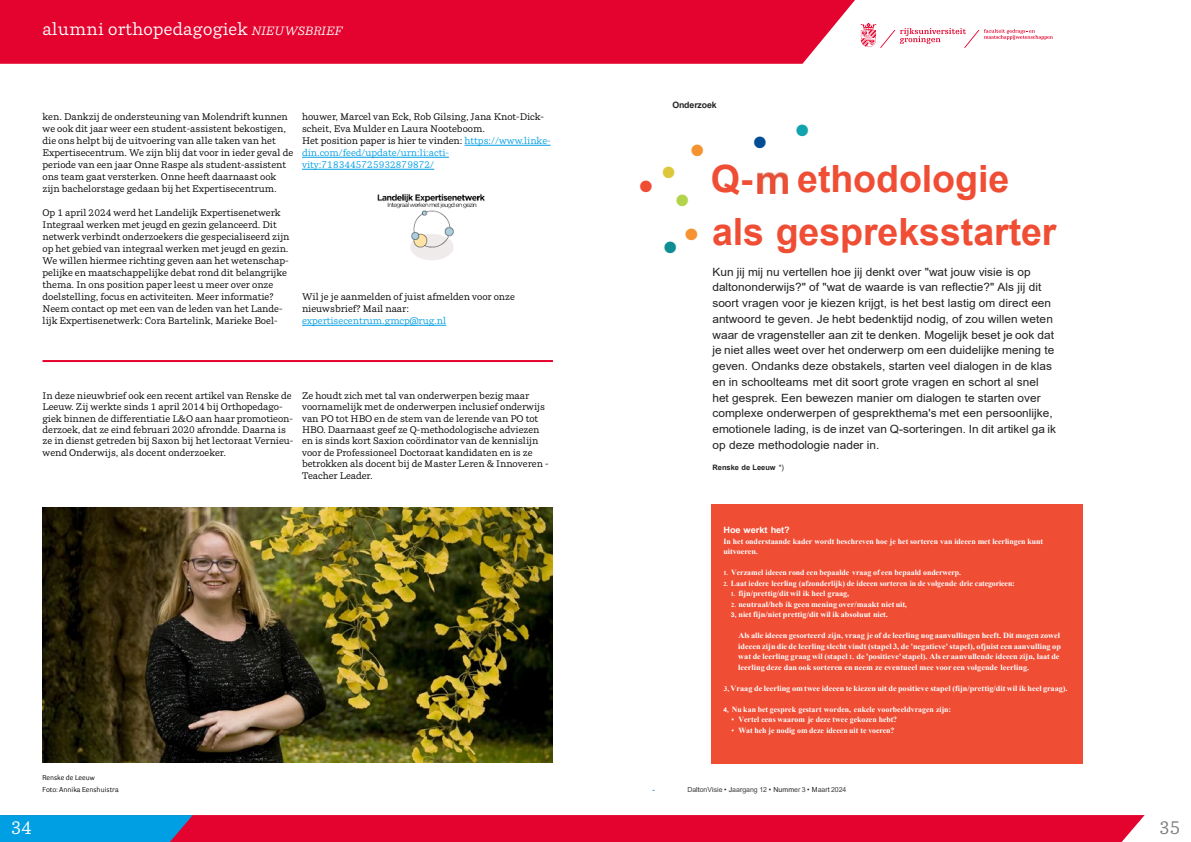
<style>
.page{position:relative;width:1191px;height:842px;background:#fff}
.page>*{position:absolute;margin:0;border:0;box-sizing:border-box;transform-origin:0 0}
.t1{font:46.3px "Arial";color:#f69331}
.t2{font:46.3px "Arial";color:#b3d34b}
.t3{font:46.3px "Arial";color:#ddc83b}
.t4{font:46.3px "Arial";color:#ef4d34}
.t5{font:46.3px "Arial";color:#0f8d95}
.t6{font:700 37.6px "Arial";color:#ef4d34}
.t7{font:18px "Parry";color:#fff}
.t8{font:18px "Parry";color:#7c7b7b}
.t9{font:17px "Parry";letter-spacing:.02em;color:#fff}
.t10{font:11.4px/15.8px "Arial";color:#242121;scale:1.04 1}
.t11{font:9.5px/12px "Parry";color:#000}
.t12{font:9.5px "Parry";color:#009fe3}
.t13{font:700 8.8px "Arial";color:#fff;scale:1.05 1}
.t14{font:700 8.8px "Arial";letter-spacing:-.01em;color:#242121}
.t15{font:700 7.9px/10.5px "Times New Roman";color:#fff;scale:1.05 1}
.t16{font:700 7.9px/10.5px "Times New Roman";color:#fff}
.t17{font:700 7.4px "Arial";color:#242121}
.t18{font:7px "Arial";color:#423f3f}
.t19{font:7px/12px "Parry Grotesque";color:#000}
.t20{font:7px "Arial";color:#014d95}
.s1{font-style:italic;font-size:11.9px}
.s2{color:#009fe3}
.s3{font-weight:400;font-size:46.3px;color:#f69331}
.s4{font-weight:400}
.s5{font-size:6.1px}
.s6{font-family:"Arial";font-size:6.5px}
.s7{font-size:7px}
.s8{color:#242121}
</style>
<div class="page">
<svg style="left:0;top:815px;width:1144px;height:27px;background:#c01e4d"></svg>
<div style="left:0;top:0;width:855px;height:64px;background:#e4032e"></div>
<svg style="left:860px;top:23px;width:193px;height:25px"></svg>
<hr style="left:464px;top:145px;width:87px;height:1px;background:#009fe3">
<hr style="left:302px;top:157px;width:147px;height:1px;background:#009fe3">
<hr style="left:302px;top:169px;width:132px;height:1px;background:#009fe3">
<hr style="left:302px;top:325px;width:144px;height:1px;background:#009fe3">
<img style="left:43px;top:507px;width:510px;height:256px">
<div style="left:711px;top:504px;width:371px;height:260px;background:#ef4d34"></div>
<img style="left:757px;top:173px;width:31px;height:21px">
<hr style="left:43px;top:360px;width:510px;height:2px;background:#e4032e">
<img style="left:377px;top:193px;width:108px;height:67px">
<h3 class="t9" style="left:43px;top:19px;width:301px">alumni orthopedagogiek <span class="s1">NIEUWSBRIEF</span></h3>
<p class="t11" style="left:43px;top:110px;width:252px">ken. Dankzij de ondersteuning van Molendrift kunnen we ook dit jaar weer een student-assistent bekostigen, die ons helpt bij de uitvoering van alle taken van het Expertisecentrum. We zijn blij dat voor in ieder geval de periode van een jaar Onne Raspe als student-assistent ons team gaat versterken. Onne heeft daarnaast ook zijn bachelorstage gedaan bij het Expertisecentrum.</p>
<p class="t11" style="left:43px;top:206px;width:248px">Op 1 april 2024 werd het Landelijk Expertisenetwerk Integraal werken met jeugd en gezin gelanceerd. Dit netwerk verbindt onderzoekers die gespecialiseerd zijn op het gebied van integraal werken met jeugd en gezin.<br>We willen hiermee richting geven aan het wetenschap&shy;pelijke en maatschappelijke debat rond dit belangrijke thema. In ons position paper leest u meer over onze doelstelling, focus en activiteiten. Meer informatie?<br>Neem contact op met een van de leden van het Lande&shy;lijk Expertisenetwerk: Cora Bartelink, Marieke Boel-</p>
<p class="t11" style="left:302px;top:110px;width:250px">houwer, Marcel van Eck, Rob Gilsing, Jana Knot-Dick&shy;scheit, Eva Mulder en Laura Nooteboom.<br>Het position paper is hier te vinden: <span class="s2">https://www.linke&shy;din.com/feed/update/urn:li:acti&shy;vity:7183445725932879872/</span></p>
<p class="t11" style="left:302px;top:290px;width:214px">Wil je je aanmelden of juist afmelden voor onze nieuwsbrief? Mail naar:</p>
<p class="t12" style="left:302px;top:315px;width:146px">expertisecentrum.gmcp@rug.nl</p>
<p class="t11" style="left:43px;top:390px;width:252px;line-height:11.4px">In deze nieuwbrief ook een recent artikel van Renske de Leeuw. Zij werkte sinds 1 april 2014 bij Orthopedago&shy;giek binnen de differentiatie L&amp;O aan haar promotieon&shy;derzoek, dat ze eind februari 2020 afrondde. Daarna is ze in dienst getreden bij Saxon bij het lectoraat Vernieu&shy;wend Onderwijs, als docent onderzoeker.</p>
<p class="t11" style="left:302px;top:390px;width:248px;line-height:11.4px">Ze houdt zich met tal van onderwerpen bezig maar voornamelijk met de onderwerpen inclusief onderwijs van PO tot HBO en de stem van de lerende van PO tot HBO. Daarnaast geef ze Q-methodologische adviezen en is sinds kort Saxion coördinator van de kennislijn voor de Professioneel Doctoraat kandidaten en is ze betrokken als docent bij de Master Leren &amp; Innoveren - Teacher Leader.</p>
<p class="t19" style="left:43px;top:771px;width:78px">Renske de Leeuw<br>Foto: Annika Eenshuistra</p>
<h1 class="t4" style="left:638px;top:155px;width:18px">•</h1>
<p class="t14" style="left:672px;top:99px;width:46px">Onderzoek</p>
<h1 class="t1" style="left:689px;top:118px;width:123px">• <sup>•</sup> <sup>•</sup></h1>
<h2 class="t6" style="left:711px;top:152px;width:300px">Q- ethodologie</h2>
<h1 class="t3" style="left:660px;top:141px;width:18px">•</h1>
<h1 class="t2" style="left:674px;top:169px;width:18px">•</h1>
<h1 class="t5" style="left:662px;top:216px;width:18px">•</h1>
<h2 class="t6" style="left:683px;top:205px;width:375px"><span class="s3">•</span> als gespreksstarter</h2>
<p class="t10" style="left:712px;top:264px;width:332px">Kun jij mij nu vertellen hoe jij denkt over "wat jouw visie is op daltononderwijs?" of "wat de waarde is van reflectie?" Als jij dit soort vragen voor je kiezen krijgt, is het best lastig om direct een antwoord te geven. Je hebt bedenktijd nodig, of zou willen weten waar de vragensteller aan zit te denken. Mogelijk beset je ook dat je niet alles weet over het onderwerp om een duidelijke mening te geven. Ondanks deze obstakels, starten veel dialogen in de klas en in schoolteams met dit soort grote vragen en schort al snel het gesprek. Een bewezen manier om dialogen te starten over complexe onderwerpen of gesprekthema's met een persoonlijke, emotionele lading, is de inzet van Q-sorteringen. In dit artikel ga ik op deze methodologie nader in.</p>
<p class="t17" style="left:712px;top:462px;width:73px">Renske de Leeuw <span class="s4">*)</span></p>
<p class="t13" style="left:723px;top:524px;width:65px">Hoe werkt het?</p>
<p class="t16" style="left:723px;top:536px;width:321px">In het onderstaande kader wordt beschreven hoe je het sorteren van ideeen met leerlingen kunt uitvoeren.</p>
<p class="t16" style="left:723px;top:567px;width:239px"><span class="s5">1.</span> Verzamel ideeen rond een bepaalde vraag of een bepaald onderwerp.</p>
<p class="t16" style="left:723px;top:578px;width:293px"><span class="s5">2.</span> Laat iedere leerling (afzonderlijk) de ideeen sorteren in de volgende drie categorieen:</p>
<p class="t15" style="left:730px;top:588px;width:114px"><span class="s5">1.</span> fijn/prettig/dit wil ik heel graag,</p>
<p class="t15" style="left:731px;top:599px;width:169px"><span class="s5">2.</span> neutraal/heb ik geen mening over/maakt niet uit,<br><span class="s6">3,</span> niet fijn/niet prettig/dit wil ik absoluut niet.</p>
<p class="t15" style="left:738px;top:630px;width:309px">Als alle ideeen gesorteerd zijn, vraag je of de leerling nog aanvullingen heeft. Dit mogen zowel ideeen zijn die de leerling slecht vindt (stapel 3, de 'negatieve' stapel), ofjuist een aanvulling op wat de leerling graag wil (stapel <span class="s5">1,</span> de 'positieve' stapel). Als er aanvullende ideeen zijn, laat de leerling deze dan ook sorteren en neem ze eventueel mee voor een volgende leerling.</p>
<p class="t15" style="left:723px;top:682px;width:329px"><span class="s7">3,</span> Vraag de leerling om twee ideeen te kiezen uit de positieve stapel (fijn/prettig/dit wil ik heel graag).</p>
<p class="t16" style="left:723px;top:703px;width:229px"><span class="s6">4,</span> Nu kan bet gesprek gestart worden, enkele voorbeeldvragen zijn:</p>
<p class="t16" style="left:731px;top:714px;width:167px"><span class="s4">•</span> Vertel eens waarom je deze twee gekozen hebt?</p>
<p class="t16" style="left:731px;top:724px;width:164px"><span class="s4">•</span> Wat heh je nodig om deze ideeen uit te voeren?</p>
<p class="t20" style="left:652px;top:784px;width:4px">-</p>
<p class="t18" style="left:687px;top:784px;width:160px">Da<span class="s8">lt</span>onV<span class="s8">i</span>sie <span class="s8">• J</span>aa<span class="s8">r</span>gang 12 <span class="s8">• Numm</span>er 3 <span class="s8">• M</span>aa<span class="s8">rt</span> 2024</p>
<h3 class="t7" style="left:10px;top:816px;width:23px">34</h3>
<h3 class="t8" style="left:1158px;top:816px;width:23px">35</h3>
</div>
